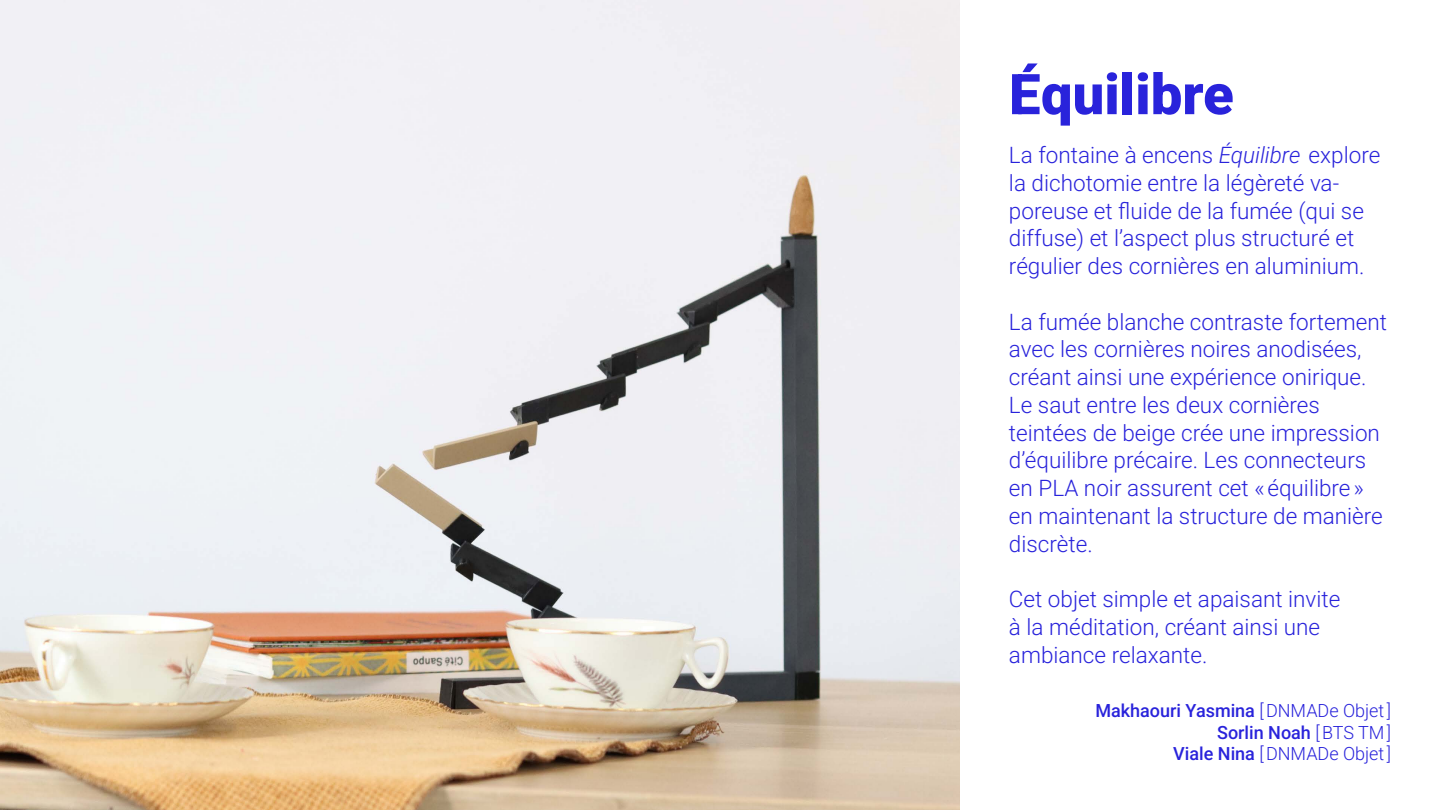
<style>
.page{position:relative;width:1440px;height:810px;background:#fff}
.page>*{position:absolute;margin:0;border:0;box-sizing:border-box;transform-origin:0 0}
.t1{font:56.25px "Roboto";color:#2923db}
.t2{font:22.5px/27.8px "Roboto";color:#2923db}
.t3{font:18px/21.6px "Roboto";color:#2923db;text-align:right}
.s1{font-style:italic}
</style>
<div class="page">
<img style="left:0;top:0;width:960px;height:810px">
<h1 class="t1" style="left:1009px;top:55px;width:226px">Équilibre</h1>
<p class="t2" style="left:1009px;top:140px;width:373px">La fontaine à encens <span class="s1">Équilibre</span> explore la dichotomie entre la légèreté va&shy;poreuse et fluide de la fumée (qui se diffuse) et l’aspect plus structuré et régulier des cornières en aluminium.</p>
<p class="t2" style="left:1009px;top:307px;width:379px">La fumée blanche contraste fortement avec les cornières noires anodisées, créant ainsi une expérience onirique.<br>Le saut entre les deux cornières teintées de beige crée une impression d’équilibre précaire. Les connecteurs en PLA noir assurent cet « équilibre » en maintenant la structure de manière discrète.</p>
<p class="t2" style="left:1009px;top:584px;width:333px">Cet objet simple et apaisant invite à la méditation, créant ainsi une ambiance relaxante.</p>
<p class="t3" style="left:1095px;top:699px;width:297px">Makhaouri Yasmina [ DNMADe Objet ]<br>Sorlin Noah [ BTS TM ]<br>Viale Nina [ DNMADe Objet ]</p>
</div>
